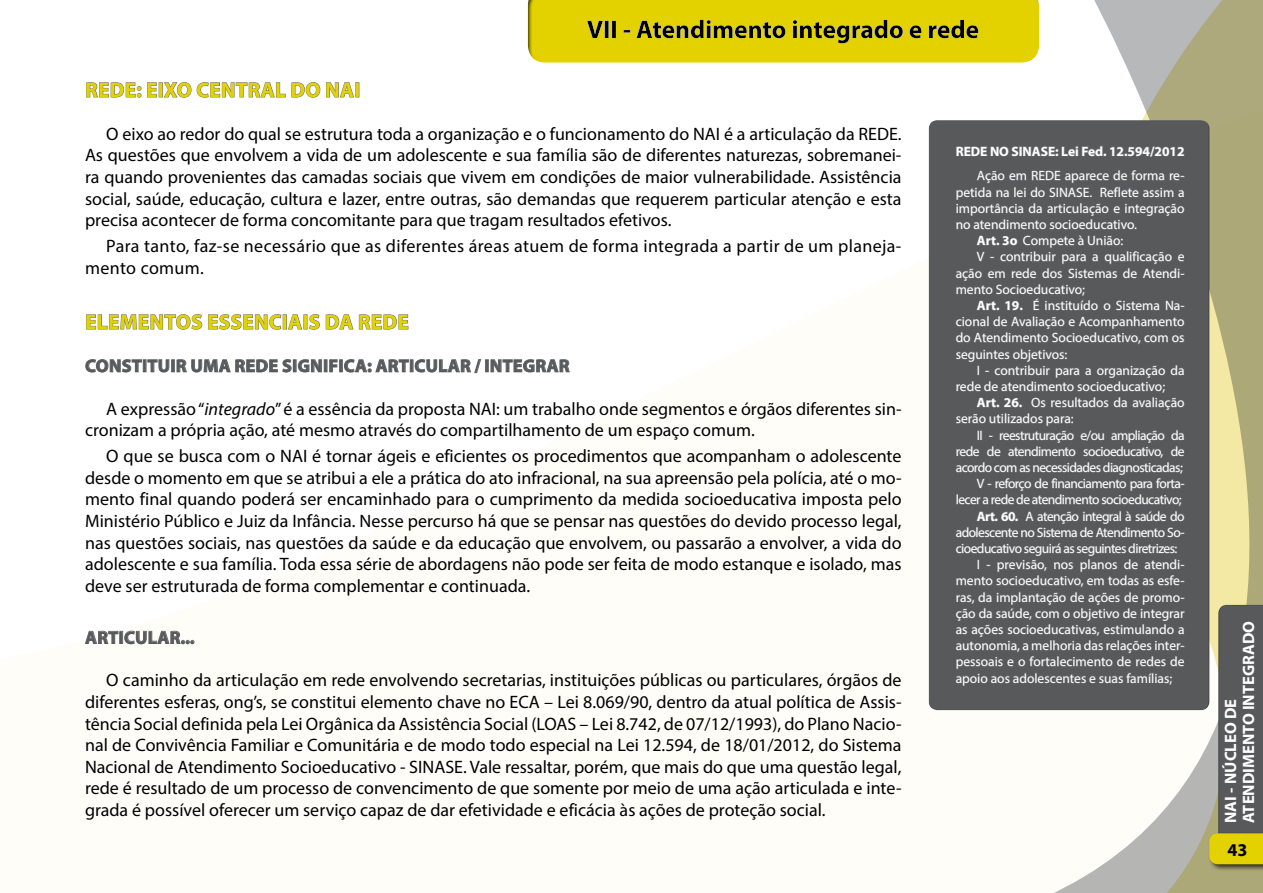
<style>
.page{position:relative;width:1263px;height:893px;background:#fff}
.page>*{position:absolute;margin:0;border:0;box-sizing:border-box;transform-origin:0 0}
.t1{font:700 21px "Myriad Pro";letter-spacing:.02em;color:#e3d200}
.t2{font:18px/21.6px "Myriad Pro";color:#000;text-align:justify}
.t3{font:18px/21.6px "Myriad Pro";letter-spacing:.02em;color:#000}
.t4{font:700 18px "Myriad Pro";letter-spacing:.02em;color:#58595b}
.t5{font:700 18px "Myriad Pro";color:#000}
.t6{font:700 16.5px/18px "Myriad Pro";color:#fff}
.t7{font:13.5px "Myriad Pro";color:#fff}
.t8{font:13.5px "Myriad Pro";letter-spacing:-.04em;color:#fff}
.t9{font:700 13.5px "Myriad Pro";color:#fff}
.s1{font-style:italic}
.s2{font-weight:700}
</style>
<div class="page">
<svg style="left:1025px;top:0;width:238px;height:893px"></svg>
<div style="left:1208px;top:832px;width:55px;height:40px;background:#000;opacity:.75"></div>
<svg style="left:1209px;top:605px;width:54px;height:259px;background:#7a785d"></svg>
<svg style="left:86px;top:82px;width:55px;height:16px"></svg>
<svg style="left:147px;top:82px;width:10px;height:16px"></svg>
<div style="left:159px;top:82px;width:4px;height:15px;border:1px solid #6d6e71"></div>
<svg style="left:163px;top:82px;width:191px;height:16px"></svg>
<div style="left:355px;top:82px;width:4px;height:15px;border:1px solid #6d6e71"></div>
<svg style="left:86px;top:314px;width:196px;height:16px"></svg>
<div style="left:283px;top:314px;width:4px;height:15px;border:1px solid #6d6e71"></div>
<svg style="left:288px;top:314px;width:14px;height:16px"></svg>
<div style="left:303px;top:314px;width:4px;height:15px;border:1px solid #6d6e71"></div>
<svg style="left:309px;top:314px;width:100px;height:16px"></svg>
<svg style="left:85px;top:359px;width:85px;height:14px"></svg>
<div style="left:171px;top:359px;width:4px;height:13px;border:1px solid #6d6e71"></div>
<svg style="left:176px;top:359px;width:162px;height:14px"></svg>
<div style="left:339px;top:359px;width:4px;height:13px;border:1px solid #6d6e71"></div>
<svg style="left:344px;top:359px;width:138px;height:14px"></svg>
<div style="left:485px;top:359px;width:4px;height:13px;border:1px solid #6d6e71"></div>
<svg style="left:490px;top:359px;width:80px;height:14px"></svg>
<svg style="left:85px;top:630px;width:109px;height:14px"></svg>
<div style="left:927px;top:118px;width:285px;height:592px;background:#58595b"></div>
<svg style="left:956px;top:146px;width:228px;height:11px"></svg>
<svg style="left:956px;top:170px;width:229px;height:516px"></svg>
<div style="left:526px;top:0;width:513px;height:64px;background:#000;opacity:.75"></div>
<p class="t1" style="left:85px;top:76px;width:277px">REDE: EIXO CENTRAL DO NAI</p>
<p class="t2" style="left:85px;top:123px;width:818px;text-indent:21px">O eixo ao redor do qual se estrutura toda a organização e o funcionamento do NAI é a articulação da REDE.<br>As questões que envolvem a vida de um adolescente e sua família são de diferentes naturezas, sobremanei&shy;ra quando provenientes das camadas sociais que vivem em condições de maior vulnerabilidade. Assistência social, saúde, educação, cultura e lazer, entre outras, são demandas que requerem particular atenção e esta precisa acontecer de forma concomitante para que tragam resultados efetivos.</p>
<p class="t3" style="left:85px;top:235px;width:818px;text-indent:21px">Para tanto, faz-se necessário que as diferentes áreas atuem de forma integrada a partir de um planeja&shy;mento comum.</p>
<p class="t1" style="left:85px;top:308px;width:325px">ELEMENTOS ESSENCIAIS DA REDE</p>
<p class="t4" style="left:85px;top:354px;width:22px">CONSTITUIR</p>
<p class="t4" style="left:191px;top:354px;width:14px">UMA</p>
<p class="t4" style="left:235px;top:354px;width:58px">REDE SIGNIFICA</p>
<p class="t4" style="left:367px;top:354px;width:204px">: ARTICULAR / INTEGRAR</p>
<p class="t2" style="left:85px;top:398px;width:818px;text-indent:21px">A expressão “<span class="s1">integrado</span>” é a essência da proposta NAI: um trabalho onde segmentos e órgãos diferentes sin&shy;cronizam a própria ação, até mesmo através do compartilhamento de um espaço comum.</p>
<p class="t2" style="left:85px;top:445px;width:818px;text-indent:21px">O que se busca com o NAI é tornar ágeis e eficientes os procedimentos que acompanham o adolescente desde o momento em que se atribui a ele a prática do ato infracional, na sua apreensão pela polícia, até o mo&shy;mento final quando poderá ser encaminhado para o cumprimento da medida socioeducativa imposta pelo Ministério Público e Juiz da Infância. Nesse percurso há que se pensar nas questões do devido processo legal, nas questões sociais, nas questões da saúde e da educação que envolvem, ou passarão a envolver, a vida do adolescente e sua família. Toda essa série de abordagens não pode ser feita de modo estanque e isolado, mas deve ser estruturada de forma complementar e continuada.</p>
<p class="t4" style="left:85px;top:626px;width:111px">ARTICULAR...</p>
<p class="t2" style="left:85px;top:669px;width:818px;text-indent:21px">O caminho da articulação em rede envolvendo secretarias, instituições públicas ou particulares, órgãos de diferentes esferas, ong’s, se constitui elemento chave no ECA – Lei 8.069/90, dentro da atual política de Assis&shy;tência Social definida pela Lei Orgânica da Assistência Social (LOAS – Lei 8.742, de 07/12/1993), do Plano Nacio&shy;nal de Convivência Familiar e Comunitária e de modo todo especial na Lei 12.594, de 18/01/2012, do Sistema Nacional de Atendimento Socioeducativo - SINASE. Vale ressaltar, porém, que mais do que uma questão legal, rede é resultado de um processo de convencimento de que somente por meio de uma ação articulada e inte&shy;grada é possível oferecer um serviço capaz de dar efetividade e eficácia às ações de proteção social.</p>
<p class="t9" style="left:956px;top:142px;width:230px">REDE NO SINASE: LEI FED. 12.594/2012</p>
<p class="t7" style="left:977px;top:168px;width:209px">Ação em REDE aparece de forma re-</p>
<p class="t7" style="left:956px;top:184px;width:230px">petida na lei do SINASE. Reflete assim a</p>
<p class="t7" style="left:956px;top:200px;width:230px">importância da articulação e integração</p>
<p class="t7" style="left:956px;top:216px;width:183px">no atendimento socioeducativo.</p>
<p class="t7" style="left:977px;top:232px;width:148px"><span class="s2">ART. 3O</span> Compete à União:</p>
<p class="t7" style="left:977px;top:249px;width:209px">V - contribuir para a qualificação e</p>
<p class="t7" style="left:956px;top:265px;width:230px">ação em rede dos Sistemas de Atendi-</p>
<p class="t7" style="left:956px;top:281px;width:131px">mento Socioeducativo;</p>
<p class="t7" style="left:977px;top:297px;width:209px"><span class="s2">ART. 19.</span> É instituído o Sistema Na-</p>
<p class="t7" style="left:956px;top:313px;width:230px">cional de Avaliação e Acompanhamento</p>
<p class="t7" style="left:956px;top:330px;width:230px">do Atendimento Socioeducativo, com os</p>
<p class="t7" style="left:956px;top:346px;width:113px">seguintes objetivos:</p>
<p class="t7" style="left:977px;top:362px;width:209px">I - contribuir para a organização da</p>
<p class="t7" style="left:956px;top:378px;width:211px">rede de atendimento socioeducativo;</p>
<p class="t7" style="left:977px;top:394px;width:209px"><span class="s2">ART. 26.</span> Os resultados da avaliação</p>
<p class="t7" style="left:956px;top:411px;width:120px">serão utilizados para:</p>
<p class="t8" style="left:977px;top:427px;width:209px">II - reestruturação e/ou ampliação da</p>
<p class="t8" style="left:956px;top:443px;width:230px">rede de atendimento socioeducativo, de</p>
<p class="t8" style="left:956px;top:459px;width:229px">acordo com as necessidades diagnosticadas;</p>
<p class="t8" style="left:977px;top:475px;width:209px">V - reforço de financiamento para forta-</p>
<p class="t8" style="left:956px;top:492px;width:228px">lecer a rede de atendimento socioeducativo;</p>
<p class="t8" style="left:977px;top:508px;width:209px"><span class="s2">ART. 60.</span> A atenção integral à saúde do</p>
<p class="t8" style="left:956px;top:524px;width:230px">adolescente no Sistema de Atendimento So-</p>
<p class="t8" style="left:956px;top:540px;width:223px">cioeducativo seguirá as seguintes diretrizes:</p>
<p class="t7" style="left:977px;top:556px;width:209px">I - previsão, nos planos de atendi-</p>
<p class="t7" style="left:956px;top:573px;width:230px">mento socioeducativo, em todas as esfe-</p>
<p class="t7" style="left:956px;top:589px;width:230px">ras, da implantação de ações de promo-</p>
<p class="t7" style="left:956px;top:605px;width:230px">ção da saúde, com o objetivo de integrar</p>
<p class="t7" style="left:956px;top:621px;width:230px">as ações socioeducativas, estimulando a</p>
<p class="t7" style="left:956px;top:637px;width:230px">autonomia, a melhoria das relações inter-</p>
<p class="t7" style="left:956px;top:654px;width:230px">pessoais e o fortalecimento de redes de</p>
<p class="t7" style="left:956px;top:670px;width:218px">apoio aos adolescentes e suas famílias;</p>
<p class="t6" style="left:1221px;top:823px;width:204px;rotate:-90deg">NAI - NÚCLEO DE<br>ATENDIMENTO INTEGRADO</p>
<p class="t5" style="left:1227px;top:838px;width:21px">43</p>
</div>
